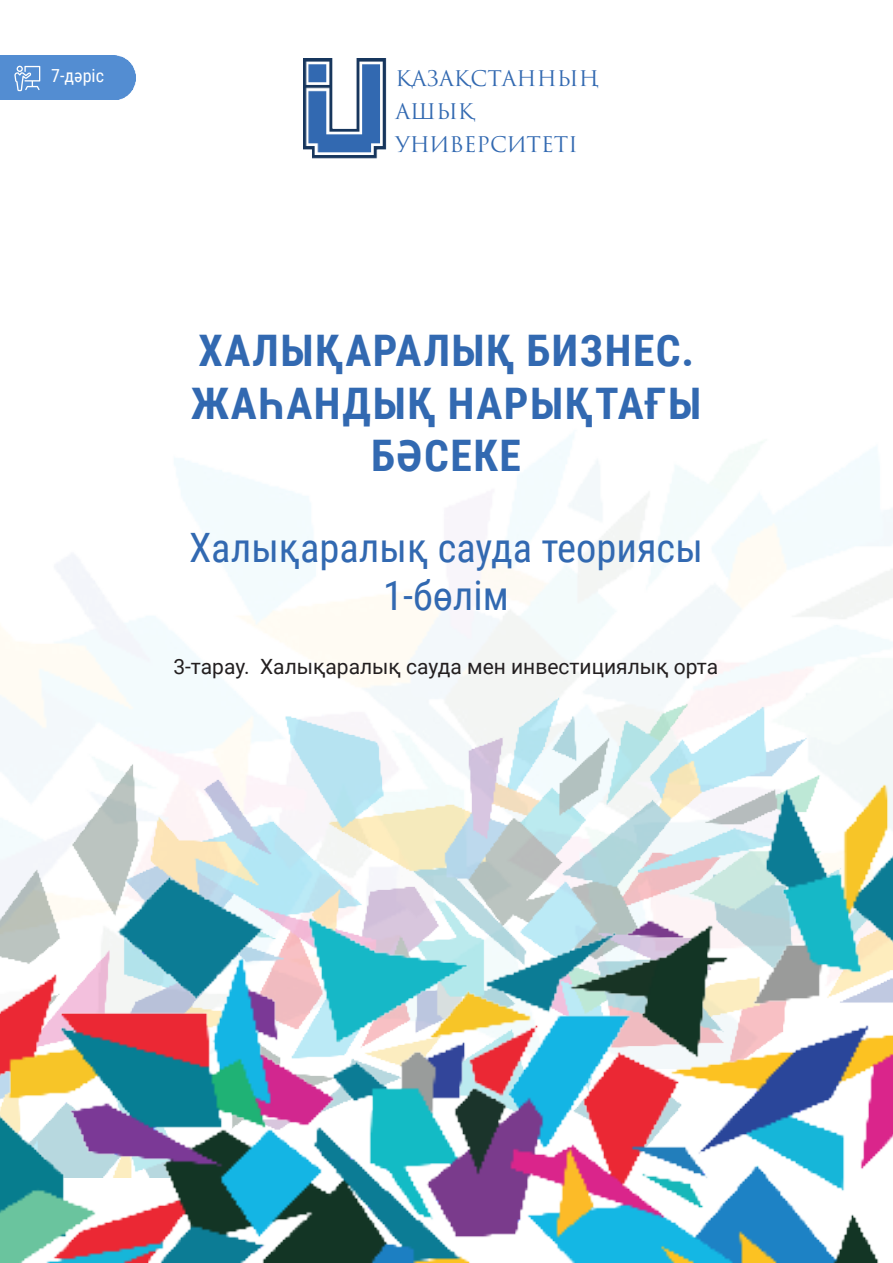
<style>
.page{position:relative;width:893px;height:1263px;background:#fff}
.page>*{position:absolute;margin:0;border:0;box-sizing:border-box;transform-origin:0 0}
.t1{font:700 43.5px/52.2px "Roboto Condensed";letter-spacing:.035em;color:#3269b1;text-align:center}
.t2{font:40.5px "Roboto Condensed";color:#3269b1}
.t3{font:21px "Roboto";color:#231f20}
.t4{font:21px "Trajan Pro 3";color:#3269b1}
.t5{font:18px "Roboto Condensed";color:#fff}
</style>
<div class="page">
<img style="left:0;top:433px;width:893px;height:635px">
<img style="left:304px;top:59px;width:83px;height:100px">
<img style="left:0;top:696px;width:892px;height:33px">
<img style="left:0;top:729px;width:892px;height:534px">
<div style="left:0;top:55px;width:136px;height:44px;background:#538dd2"></div>
<svg style="left:14px;top:66px;width:26px;height:25px"></svg>
<p class="t5" style="left:51px;top:63px;width:54px">7-дәріс</p>
<p class="t4" style="left:395px;top:64px;width:205px">ҚАЗАҚСТАННЫҢ</p>
<p class="t4" style="left:395px;top:97px;width:81px">АШЫҚ</p>
<p class="t4" style="left:395px;top:130px;width:184px">УНИВЕРСИТЕТІ</p>
<p class="t1" style="left:191px;top:323px;width:512px">ХАЛЫҚАРАЛЫҚ БИЗНЕС.<br>ЖАҺАНДЫҚ НАРЫҚТАҒЫ<br>БӘСЕКЕ</p>
<p class="t2" style="left:189px;top:519px;width:515px">Халықаралық сауда теориясы</p>
<p class="t2" style="left:383px;top:567px;width:127px">1-бөлім</p>
<p class="t3" style="left:173px;top:651px;width:546px">3-тарау. Халықаралық сауда мен инвестициялық орта</p>
</div>
